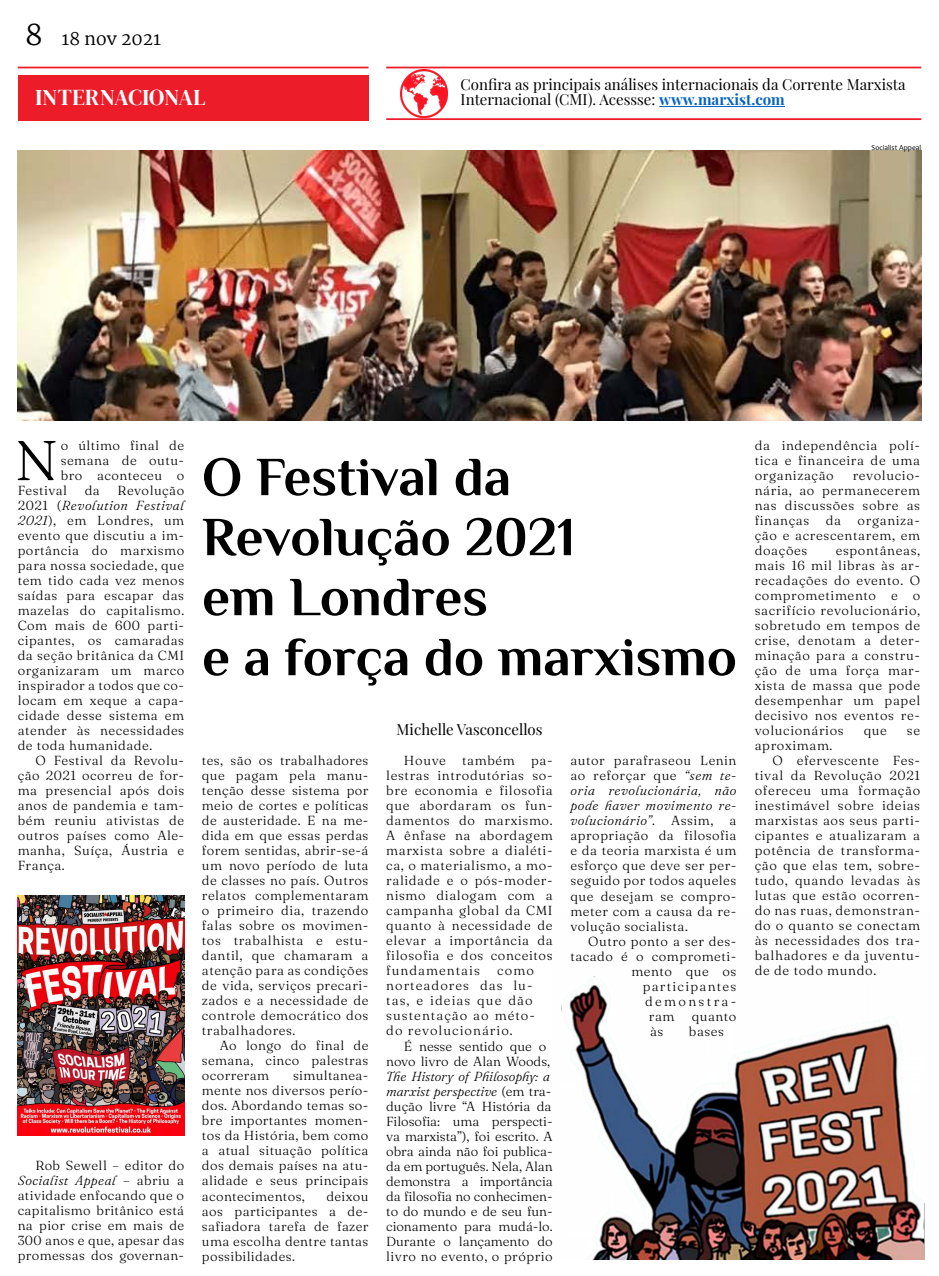
<style>
.page{position:relative;width:939px;height:1276px;background:#fff}
.page>*{position:absolute;margin:0;border:0;box-sizing:border-box;transform-origin:0 0}
.t1{font:300 56px "Fraunces 9 pt";color:#000}
.t2{font:700 55px/60px "Philosopher";color:#000}
.t3{font:22.5px "DM Serif Display";letter-spacing:.02em;color:#fff}
.t4{font:17.5px "Martel";color:#000}
.t5{font:15px "Playfair Display";color:#000}
.t6{font:300 13.12px/15px "Fraunces 9 pt";letter-spacing:.04em;color:#000;text-align:justify}
.t7{font:300 13.12px/15px "Fraunces 9 pt";color:#000;text-align:right}
.t8{font:300 13.12px/15px "Fraunces 9 pt";letter-spacing:.08em;color:#000}
.t9{font:300 13.12px "Fraunces 9 pt";letter-spacing:.1em;color:#000}
.t10{font:300 13.12px "Fraunces 9 pt";letter-spacing:.18em;color:#000}
.t11{font:7.5px "Candara";color:#000}
.s1{font-size:28.75px}
.s2{font-weight:700;color:#0563c1}
.s3{font-style:italic}
</style>
<div class="page">
<hr style="left:659px;top:106px;width:126px;height:1px;background:#0563c1">
<div style="left:18px;top:75px;width:351px;height:45px;background:#ed1c29"></div>
<hr style="left:18px;top:67px;width:351px;height:1px;background:#ed1c29">
<hr style="left:386px;top:67px;width:535px;height:1px;background:#ed1c29">
<hr style="left:386px;top:118px;width:535px;height:2px;background:#ed1c29">
<img style="left:400px;top:70px;width:47px;height:47px">
<img style="left:561px;top:976px;width:364px;height:283px">
<img style="left:18px;top:895px;width:166px;height:240px">
<img style="left:18px;top:150px;width:903px;height:270px">
<h3 class="t4" style="left:25px;top:29px;width:138px"><span class="s1">8</span> 18 nov 2021</h3>
<p class="t5" style="left:461px;top:73px;width:446px">Confira as principais análises internacionais da Corrente Marxista</p>
<h3 class="t3" style="left:35px;top:84px;width:172px">INTERNACIONAL</h3>
<p class="t5" style="left:461px;top:88px;width:326px">Internacional (CMI). Acessse: <span class="s2">www.marxist.com</span></p>
<p class="t11" style="left:872px;top:143px;width:51px">Socialist Appeal</p>
<h1 class="t1" style="left:15px;top:417px;width:45px">N</h1>
<p class="t6" style="left:61px;top:437px;width:125px">o último final de</p>
<p class="t6" style="left:61px;top:452px;width:125px">semana de outu-</p>
<p class="t6" style="left:61px;top:467px;width:125px">bro aconteceu o</p>
<p class="t6" style="left:18px;top:482px;width:51px">Festival</p>
<p class="t6" style="left:85px;top:482px;width:17px">da</p>
<p class="t6" style="left:18px;top:482px;width:168px;text-indent:100px">Revolução 2021 (<span class="s3">Revolution Festival 2021</span>), em Londres, um evento que discutiu a im&shy;portância do marxismo para nossa sociedade, que tem tido cada vez menos saídas para escapar das mazelas do capitalismo.<br>Com mais de 600 parti&shy;cipantes, os camaradas da seção britânica da CMI organizaram um marco inspirador a todos que co&shy;locam em xeque a capa&shy;cidade desse sistema em atender às necessidades de toda humanidade.</p>
<p class="t6" style="left:18px;top:752px;width:168px;text-indent:18px">O Festival da Revolu&shy;ção 2021 ocorreu de for&shy;ma presencial após dois anos de pandemia e tam&shy;bém reuniu ativistas de outros países como Ale&shy;manha, Suíça, Áustria e França.</p>
<p class="t6" style="left:18px;top:1157px;width:168px;text-indent:18px">Rob Sewell – editor do <span class="s3">Socialist Appeal</span> – abriu a atividade enfocando que o capitalismo britânico está na pior crise em mais de 300 anos e que, apesar das promessas dos governan-</p>
<h2 class="t2" style="left:202px;top:447px;width:537px">O Festival da<br>Revolução 2021<br>em Londres<br>e a força do marxismo</h2>
<p class="t5" style="left:397px;top:718px;width:147px">Michelle Vasconcellos</p>
<p class="t6" style="left:202px;top:752px;width:168px">tes, são os trabalhadores que pagam pela manu&shy;tenção desse sistema por meio de cortes e políticas de austeridade. E na me&shy;dida em que essas perdas forem sentidas, abrir-se-á um novo período de luta de classes no país. Outros relatos complementaram o primeiro dia, trazendo falas sobre os movimen&shy;tos trabalhista e estu&shy;dantil, que chamaram a atenção para as condições de vida, serviços precari&shy;zados e a necessidade de controle democrático dos trabalhadores.</p>
<p class="t6" style="left:202px;top:1037px;width:168px;text-indent:18px">Ao longo do final de semana, cinco palestras ocorreram</p>
<p class="t6" style="left:202px;top:1067px;width:168px;text-indent:91px">simultanea&shy;mente nos diversos perío&shy;dos. Abordando temas so&shy;bre importantes momen&shy;tos da História, bem como a atual situação política dos demais países na atu&shy;alidade e seus principais acontecimentos,</p>
<p class="t6" style="left:202px;top:1187px;width:168px;text-indent:124px">deixou aos participantes a de&shy;safiadora tarefa de fazer uma escolha dentre tantas possibilidades.</p>
<p class="t6" style="left:386px;top:752px;width:168px;text-indent:18px">Houve também pa&shy;lestras introdutórias so&shy;bre economia e filosofia que abordaram os fun&shy;damentos do marxismo.<br>A ênfase na abordagem marxista sobre a dialéti&shy;ca, o materialismo, a mo&shy;ralidade e o pós-moder&shy;nismo dialogam com a campanha global da CMI quanto à necessidade de elevar a importância da filosofia e dos conceitos fundamentais</p>
<p class="t8" style="left:386px;top:962px;width:150px;text-indent:111px">como norteadores das lu&shy;tas, e ideias que dão sustentação ao méto&shy;do revolucionário.</p>
<p class="t7" style="left:386px;top:1037px;width:165px">É nesse sentido que o novo livro de Alan Woods,</p>
<p class="t7" style="left:386px;top:1067px;width:168px;text-align:left"><span class="s3">The History of Philosophy: a marxist perspective</span> (em tra&shy;dução livre “A História da<br>Filosofia: uma perspecti&shy;va marxista”), foi escrito. A obra ainda não foi publica&shy;da em português. Nela, Alan demonstra a importância da filosofia no conhecimen&shy;to do mundo e de seu fun&shy;cionamento para mudá-lo.<br>Durante o lançamento do livro no evento, o próprio</p>
<p class="t6" style="left:570px;top:752px;width:167px">autor parafraseou Lenin ao reforçar que <span class="s3">“sem te&shy;oria revolucionária, não pode haver movimento re&shy;volucionário”</span>. Assim, a apropriação da filosofia e da teoria marxista é um esforço que deve ser per&shy;seguido por todos aqueles que desejam se compro&shy;meter com a causa da re&shy;volução socialista.</p>
<p class="t6" style="left:588px;top:932px;width:150px">Outro ponto a ser des-</p>
<p class="t6" style="left:570px;top:947px;width:167px">tacado é o comprometi-</p>
<p class="t6" style="left:631px;top:962px;width:106px">mento que os</p>
<p class="t9" style="left:643px;top:975px;width:95px">participantes</p>
<p class="t10" style="left:645px;top:990px;width:93px">demonstra-</p>
<p class="t6" style="left:649px;top:1007px;width:27px">ram</p>
<p class="t6" style="left:692px;top:1007px;width:46px">quanto</p>
<p class="t6" style="left:650px;top:1022px;width:15px">às</p>
<p class="t6" style="left:689px;top:1022px;width:36px">bases</p>
<p class="t6" style="left:755px;top:437px;width:167px">da independência polí&shy;tica e financeira de uma organização</p>
<p class="t6" style="left:755px;top:467px;width:167px;text-indent:98px">revolucio&shy;nária, ao permanecerem nas discussões sobre as finanças</p>
<p class="t6" style="left:826px;top:512px;width:17px">da</p>
<p class="t6" style="left:755px;top:512px;width:167px;text-indent:103px">organiza&shy;ção e acrescentarem, em doações</p>
<p class="t6" style="left:755px;top:542px;width:167px;text-indent:81px">espontâneas, mais 16 mil libras às ar&shy;recadações do evento. O comprometimento e o sacrifício revolucionário, sobretudo em tempos de crise, denotam a deter&shy;minação para a constru&shy;ção de uma força mar&shy;xista de massa que pode desempenhar um papel decisivo nos eventos re&shy;volucionários</p>
<p class="t6" style="left:864px;top:722px;width:25px">que</p>
<p class="t6" style="left:907px;top:722px;width:15px">se</p>
<p class="t6" style="left:755px;top:737px;width:79px">aproximam.</p>
<p class="t6" style="left:772px;top:752px;width:149px">O efervescente Fes-</p>
<p class="t6" style="left:755px;top:767px;width:167px">tival da Revolução 2021</p>
<p class="t6" style="left:755px;top:782px;width:167px">ofereceu uma formação</p>
<p class="t6" style="left:755px;top:797px;width:167px">inestimável sobre ideias</p>
<p class="t6" style="left:755px;top:812px;width:167px">marxistas aos seus parti-</p>
<p class="t6" style="left:755px;top:827px;width:167px">cipantes e atualizaram a</p>
<p class="t6" style="left:755px;top:842px;width:167px">potência de transforma-</p>
<p class="t6" style="left:755px;top:857px;width:167px">ção que elas tem, sobre-</p>
<p class="t6" style="left:755px;top:872px;width:167px">tudo, quando levadas às</p>
<p class="t6" style="left:755px;top:887px;width:167px">lutas que estão ocorren-</p>
<p class="t6" style="left:755px;top:902px;width:167px">do nas ruas, demonstran-</p>
<p class="t6" style="left:755px;top:917px;width:167px">do o quanto se conectam</p>
<p class="t6" style="left:755px;top:932px;width:167px">às necessidades dos tra-</p>
<p class="t6" style="left:755px;top:947px;width:167px">balhadores e da juventu-</p>
<p class="t6" style="left:755px;top:962px;width:123px">de de todo mundo.</p>
</div>
